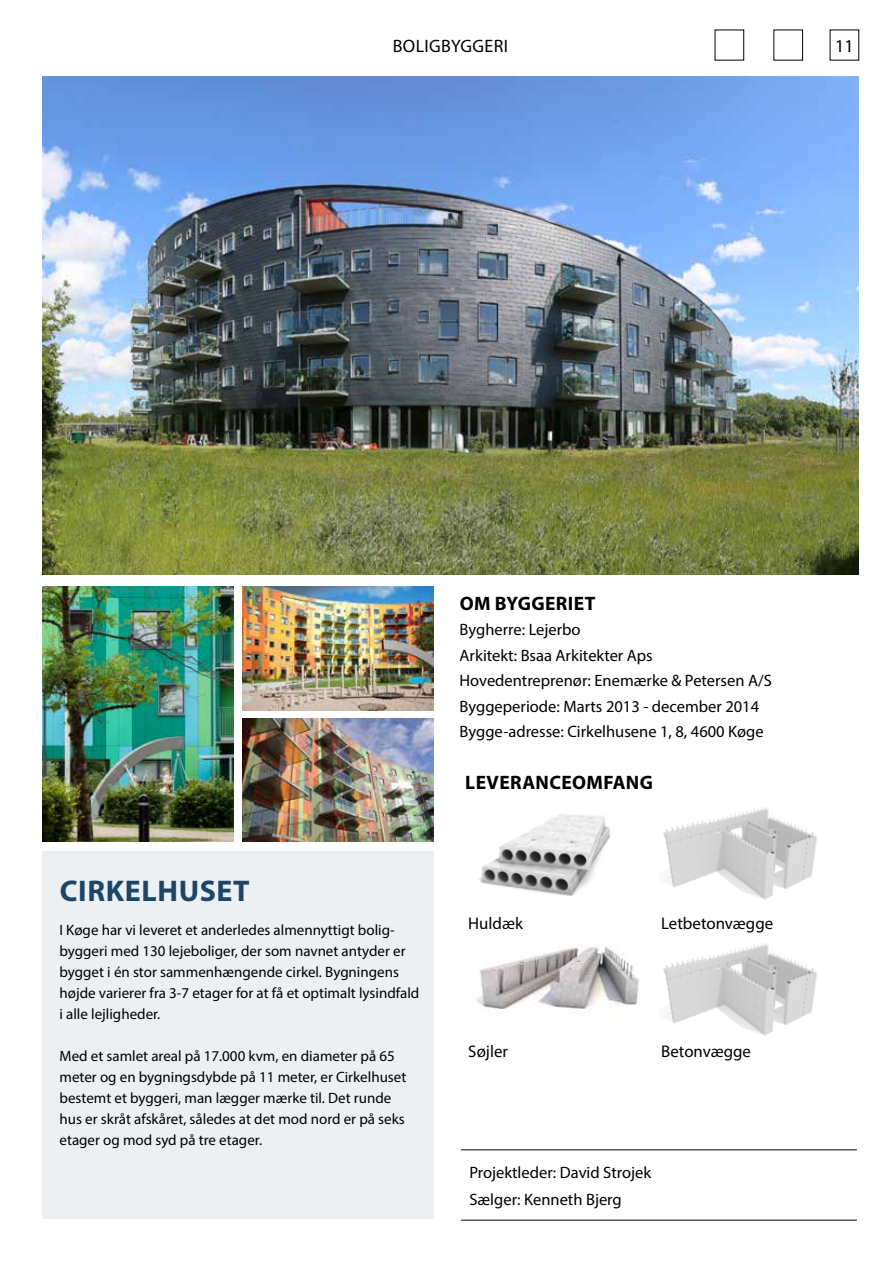
<style>
.page{position:relative;width:893px;height:1263px;background:#fff}
.page>*{position:absolute;margin:0;border:0;box-sizing:border-box;transform-origin:0 0}
.t1{font:700 30px "Myriad Pro";letter-spacing:.02em;color:#1d4568}
.t2{font:700 19.5px "Myriad Pro";letter-spacing:.02em;color:#000}
.t3{font:18px "Myriad Pro";letter-spacing:.02em;color:#000}
.t4{font:16.8px "Myriad Pro";color:#000}
.t5{font:16.5px/25.5px "Myriad Pro";color:#000}
.t6{font:15px/21px "Myriad Pro";color:#000}
</style>
<div class="page">
<div style="left:43px;top:851px;width:391px;height:368px;background:#edf0f3"></div>
<img style="left:43px;top:587px;width:191px;height:255px">
<img style="left:242px;top:587px;width:192px;height:123px">
<img style="left:242px;top:719px;width:192px;height:123px">
<img style="left:43px;top:77px;width:816px;height:497px">
<img style="left:663px;top:807px;width:154px;height:93px">
<img style="left:663px;top:943px;width:154px;height:93px">
<img style="left:479px;top:814px;width:132px;height:82px">
<img style="left:477px;top:945px;width:162px;height:68px">
<hr style="left:461px;top:1149px;width:396px;height:1px;background:#000">
<hr style="left:461px;top:1220px;width:396px;height:1px;background:#000">
<p class="t3" style="left:393px;top:35px;width:117px">BOLIGBYGGERI</p>
<p class="t3" style="left:835px;top:35px;width:20px">11</p>
<h2 class="t2" style="left:460px;top:591px;width:137px">OM BYGGERIET</h2>
<p class="t5" style="left:460px;top:617px;width:314px">Bygherre: Lejerbo<br>Arkitekt: Bsaa Arkitekter Aps Hovedentreprenør: Enemærke &amp; Petersen A/S Byggeperiode: Marts 2013 - december 2014<br>Bygge-adresse: Cirkelhusene 1, 8, 4600 Køge</p>
<h1 class="t1" style="left:60px;top:871px;width:191px">CIRKELHUSET</h1>
<p class="t6" style="left:60px;top:919px;width:361px">I Køge har vi leveret et anderledes almennyttigt bolig&shy;byggeri med 130 lejeboliger, der som navnet antyder er bygget i én stor sammenhængende cirkel. Bygningens højde varierer fra 3-7 etager for at få et optimalt lysindfald i alle lejligheder.</p>
<p class="t6" style="left:60px;top:1045px;width:348px">Med et samlet areal på 17.000 kvm, en diameter på 65 meter og en bygningsdybde på 11 meter, er Cirkelhuset bestemt et byggeri, man lægger mærke til. Det runde hus er skråt afskåret, således at det mod nord er på seks etager og mod syd på tre etager.</p>
<h2 class="t2" style="left:465px;top:769px;width:189px">LEVERANCEOMFANG</h2>
<p class="t4" style="left:468px;top:913px;width:56px">Huldæk</p>
<p class="t4" style="left:661px;top:913px;width:113px">Letbetonvægge</p>
<p class="t4" style="left:468px;top:1040px;width:41px">Søjler</p>
<p class="t4" style="left:661px;top:1040px;width:91px">Betonvægge</p>
<p class="t5" style="left:469px;top:1158px;width:183px;line-height:27px">Projektleder: David Strojek<br>Sælger: Kenneth Bjerg</p>
</div>
